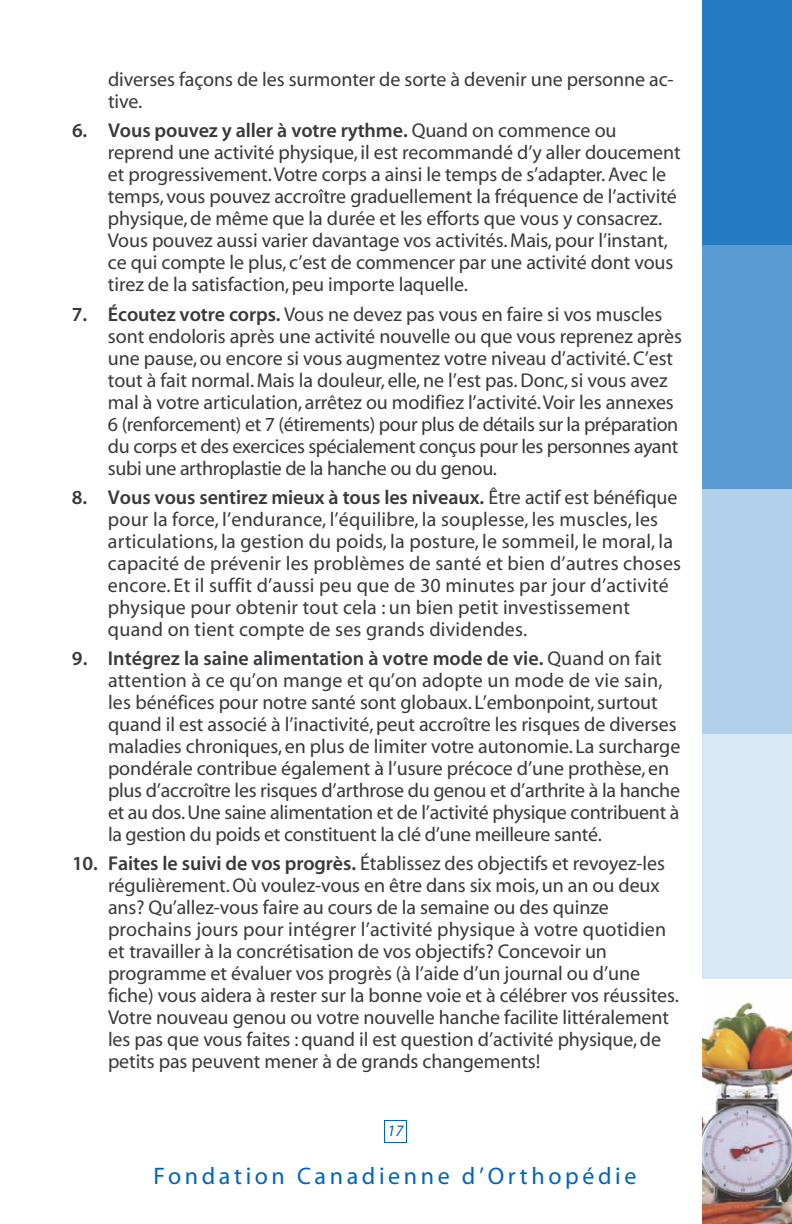
<style>
.page{position:relative;width:792px;height:1224px;background:#fff}
.page>*{position:absolute;margin:0;border:0;box-sizing:border-box;transform-origin:0 0}
.t1{font:24px "Myriad";letter-spacing:.15em;color:#0063ba}
.t2{font:20px/22px "Myriad";letter-spacing:-.005em;color:#39383a}
.t3{font:20px "Myriad Sem";letter-spacing:-.005em;color:#39383a}
.t4{font:italic 16px "Myriad";color:#0063ba}
.s1{font-family:"Myriad"}
.s2{font-family:"Myriad Sem"}
</style>
<div class="page">
<div style="left:384px;top:1120px;width:23px;height:23px;border:1px solid #0063ba"></div>
<img style="left:702px;top:1002px;width:90px;height:222px">
<div style="left:702px;top:0;width:90px;height:245px;background:#267bc4"></div>
<div style="left:702px;top:245px;width:90px;height:245px;background:#599ad2"></div>
<div style="left:702px;top:490px;width:90px;height:244px;background:#b3d0ea"></div>
<div style="left:702px;top:734px;width:90px;height:245px;background:#d9e8f5"></div>
<p class="t2" style="left:108px;top:70px;width:567px">diverses façons de les surmonter de sorte à devenir une personne ac&shy;tive.</p>
<p class="t3" style="left:72px;top:123px;width:546px">6. Vous pouvez y aller à votre rythme. <span class="s1">Quand on commence ou</span></p>
<p class="t2" style="left:108px;top:143px;width:574px">reprend une activité physique, il est recommandé d’y aller doucement et progressivement. Votre corps a ainsi le temps de s’adapter. Avec le temps, vous pouvez accroître graduellement la fréquence de l’activité physique, de même que la durée et les efforts que vous y consacrez.<br>Vous pouvez aussi varier davantage vos activités. Mais, pour l’instant, ce qui compte le plus, c’est de commencer par une activité dont vous tirez de la satisfaction, peu importe laquelle.</p>
<p class="t2" style="left:108px;top:304px;width:576px;text-indent:-36px"><span class="s2">7. Écoutez votre corps.</span> Vous ne devez pas vous en faire si vos muscles sont endoloris après une activité nouvelle ou que vous reprenez après une pause, ou encore si vous augmentez votre niveau d’activité. C’est tout à fait normal. Mais la douleur, elle, ne l’est pas. Donc, si vous avez mal à votre articulation, arrêtez ou modifiez l’activité. Voir les annexes 6 (renforcement) et 7 (étirements) pour plus de détails sur la préparation du corps et des exercices spécialement conçus pour les personnes ayant subi une arthroplastie de la hanche ou du genou.</p>
<p class="t3" style="left:72px;top:490px;width:607px">8. Vous vous sentirez mieux à tous les niveaux. <span class="s1">Être actif est bénéfique</span></p>
<p class="t2" style="left:108px;top:510px;width:575px">pour la force, l’endurance, l’équilibre, la souplesse, les muscles, les articulations, la gestion du poids, la posture, le sommeil, le moral, la capacité de prévenir les problèmes de santé et bien d’autres choses encore. Et il suffit d’aussi peu que de 30 minutes par jour d’activité physique pour obtenir tout cela : un bien petit investissement quand on tient compte de ses grands dividendes.</p>
<p class="t3" style="left:72px;top:651px;width:591px">9. Intégrez la saine alimentation à votre mode de vie. <span class="s1">Quand on fait</span></p>
<p class="t2" style="left:108px;top:671px;width:574px">attention à ce qu’on mange et qu’on adopte un mode de vie sain, les bénéfices pour notre santé sont globaux. L’embonpoint, surtout quand il est associé à l’inactivité, peut accroître les risques de diverses maladies chroniques, en plus de limiter votre autonomie. La surcharge pondérale contribue également à l’usure précoce d’une prothèse, en plus d’accroître les risques d’arthrose du genou et d’arthrite à la hanche et au dos. Une saine alimentation et de l’activité physique contribuent à la gestion du poids et constituent la clé d’une meilleure santé.</p>
<p class="t2" style="left:108px;top:854px;width:572px;text-indent:-36px"><span class="s2">10. Faites le suivi de vos progrès.</span> Établissez des objectifs et revoyez-les régulièrement. Où voulez-vous en être dans six mois, un an ou deux ans? Qu’allez-vous faire au cours de la semaine ou des quinze prochains jours pour intégrer l’activité physique à votre quotidien et travailler à la concrétisation de vos objectifs? Concevoir un programme et évaluer vos progrès (à l’aide d’un journal ou d’une fiche) vous aidera à rester sur la bonne voie et à célébrer vos réussites.<br>Votre nouveau genou ou votre nouvelle hanche facilite littéralement les pas que vous faites : quand il est question d’activité physique, de petits pas peuvent mener à de grands changements!</p>
<p class="t4" style="left:388px;top:1125px;width:17px">17</p>
<p class="t1" style="left:154px;top:1167px;width:484px">Fondation Canadienne d’Orthopédie</p>
</div>
